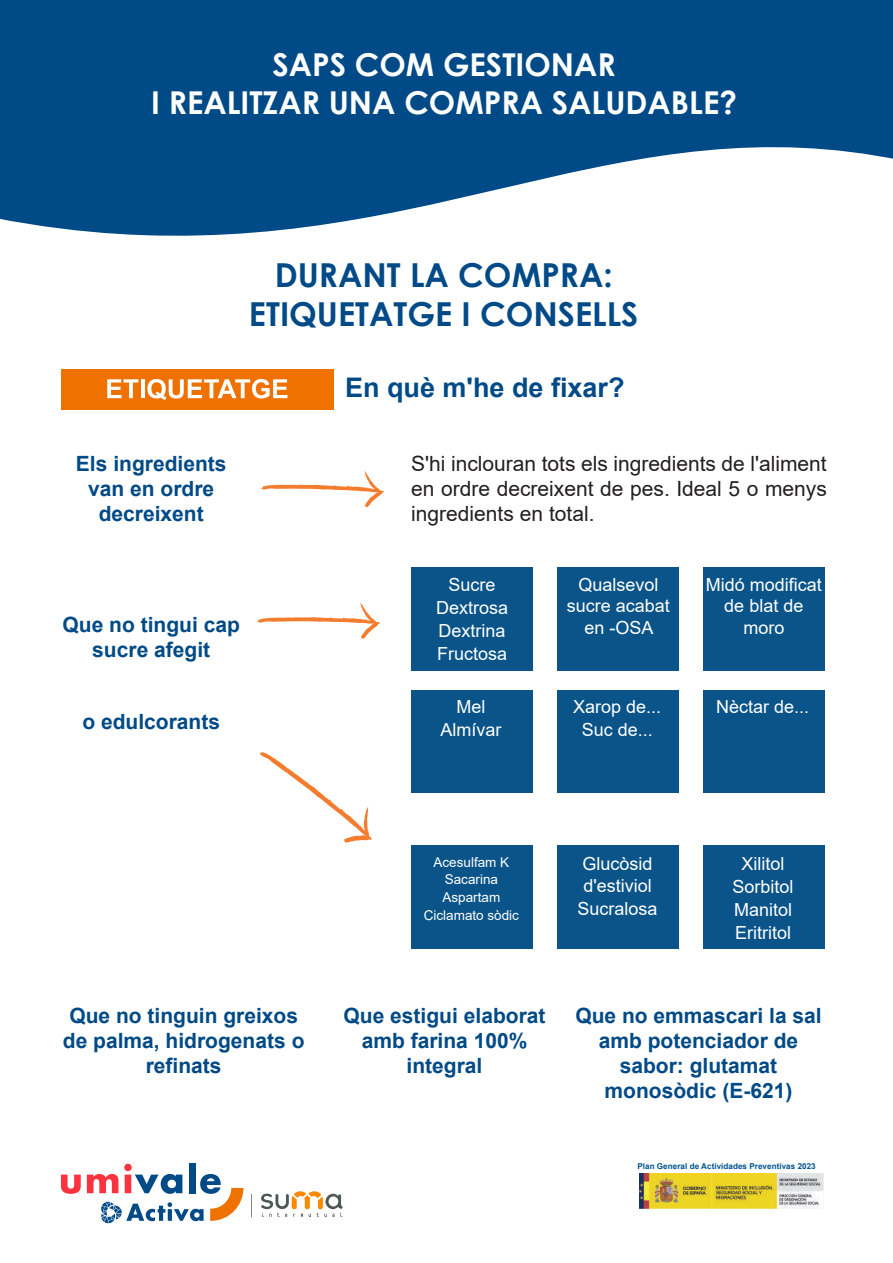
<style>
.page{position:relative;width:893px;height:1263px;background:#fff}
.page>*{position:absolute;margin:0;border:0;box-sizing:border-box;transform-origin:0 0}
.t1{font:700 33px/39.6px "Century Gothic";color:#004a87;text-align:center}
.t2{font:700 31.5px/37.8px "Century Gothic";color:#fff;text-align:center}
.t3{font:700 27px "Arial";color:#004a87}
.t4{font:700 21px/25.2px "Arial";color:#004a87;text-align:center}
.t5{font:21px/25.2px "Arial";color:#231f20;text-align:justify}
.t6{font:18px/23.1px "Arial";color:#fff;text-align:center}
.t7{font:13.5px/17.7px "Arial";color:#fff;text-align:center}
.t8{font:700 8.1px "Arial";letter-spacing:.005em;color:#01528d}
</style>
<div class="page">
<svg style="left:0;top:0;width:893px;height:236px;fill:#004a87"></svg>
<svg style="left:261px;top:1191px;width:82px;height:26px"></svg>
<svg style="left:251px;top:1194px;width:1px;height:23px"></svg>
<svg style="left:61px;top:1174px;width:20px;height:20px"></svg>
<div style="left:189px;top:1163px;width:6px;height:30px;background:#004a87"></div>
<svg style="left:87px;top:1164px;width:156px;height:59px"></svg>
<img style="left:639px;top:1173px;width:1px;height:35px">
<svg style="left:261px;top:470px;width:123px;height:37px"></svg>
<div style="left:411px;top:567px;width:122px;height:103px;background:#0a5489"></div>
<svg style="left:257px;top:602px;width:123px;height:37px"></svg>
<svg style="left:260px;top:752px;width:112px;height:91px"></svg>
<div style="left:557px;top:567px;width:122px;height:103px;background:#0a5489"></div>
<div style="left:703px;top:567px;width:121px;height:103px;background:#0a5489"></div>
<div style="left:411px;top:690px;width:122px;height:103px;background:#0a5489"></div>
<div style="left:557px;top:690px;width:122px;height:103px;background:#0a5489"></div>
<div style="left:703px;top:690px;width:121px;height:103px;background:#0a5489"></div>
<div style="left:411px;top:845px;width:122px;height:103px;background:#0a5489"></div>
<div style="left:557px;top:845px;width:122px;height:103px;background:#0a5489"></div>
<div style="left:703px;top:845px;width:121px;height:103px;background:#0a5489"></div>
<div style="left:61px;top:369px;width:273px;height:41px;background:#ef7100"></div>
<img style="left:640px;top:1173px;width:183px;height:35px">
<svg style="left:107px;top:379px;width:31px;height:19px"></svg>
<hr style="left:141px;top:379px;width:4px;height:19px;background:#fff">
<svg style="left:147px;top:379px;width:140px;height:21px"></svg>
<h2 class="t2" style="left:151px;top:44px;width:587px">SAPS COM GESTIONAR<br>I REALITZAR UNA COMPRA SALUDABLE?</h2>
<h1 class="t1" style="left:249px;top:253px;width:391px">DURANT LA COMPRA:<br>ETIQUETATGE I CONSELLS</h1>
<p class="t3" style="left:345px;top:368px;width:281px">En què m'he de fixar?</p>
<p class="t4" style="left:76px;top:451px;width:152px">Els ingredients van en ordre decreixent</p>
<p class="t5" style="left:411px;top:450px;width:417px">S'hi inclouran tots els ingredients de l'aliment en ordre decreixent de pes. Ideal 5 o menys ingredients en total.</p>
<p class="t4" style="left:63px;top:612px;width:179px">Que no tingui cap sucre afegit</p>
<p class="t4" style="left:82px;top:709px;width:139px">o edulcorants</p>
<p class="t6" style="left:436px;top:573px;width:74px">Sucre<br>Dextrosa<br>Dextrina<br>Fructosa</p>
<p class="t6" style="left:567px;top:573px;width:105px;line-height:21.6px">Qualsevol sucre acabat en -OSA</p>
<p class="t6" style="left:706px;top:573px;width:118px;line-height:21.6px">Midó modificat de blat de moro</p>
<p class="t6" style="left:440px;top:695px;width:63px">Mel<br>Almívar</p>
<p class="t6" style="left:573px;top:695px;width:90px">Xarop de...<br>Suc de...</p>
<p class="t6" style="left:716px;top:695px;width:95px">Nèctar de...</p>
<p class="t7" style="left:424px;top:853px;width:97px">Acesulfam K<br>Sacarina<br>Aspartam<br>Ciclamato sòdic</p>
<p class="t6" style="left:578px;top:852px;width:82px;line-height:22.4px">Glucòsid d'estiviol<br>Sucralosa</p>
<p class="t6" style="left:733px;top:852px;width:63px">Xilitol<br>Sorbitol<br>Manitol<br>Eritritol</p>
<p class="t4" style="left:63px;top:1003px;width:243px">Que no tinguin greixos de palma, hidrogenats o refinats</p>
<p class="t4" style="left:344px;top:1003px;width:203px">Que estigui elaborat amb farina 100% integral</p>
<p class="t4" style="left:575px;top:1003px;width:248px">Que no emmascari la sal amb potenciador de sabor: glutamat monosòdic (E-621)</p>
<p class="t8" style="left:637px;top:1160px;width:180px">Plan General de Actividades Preventivas 2023</p>
</div>
